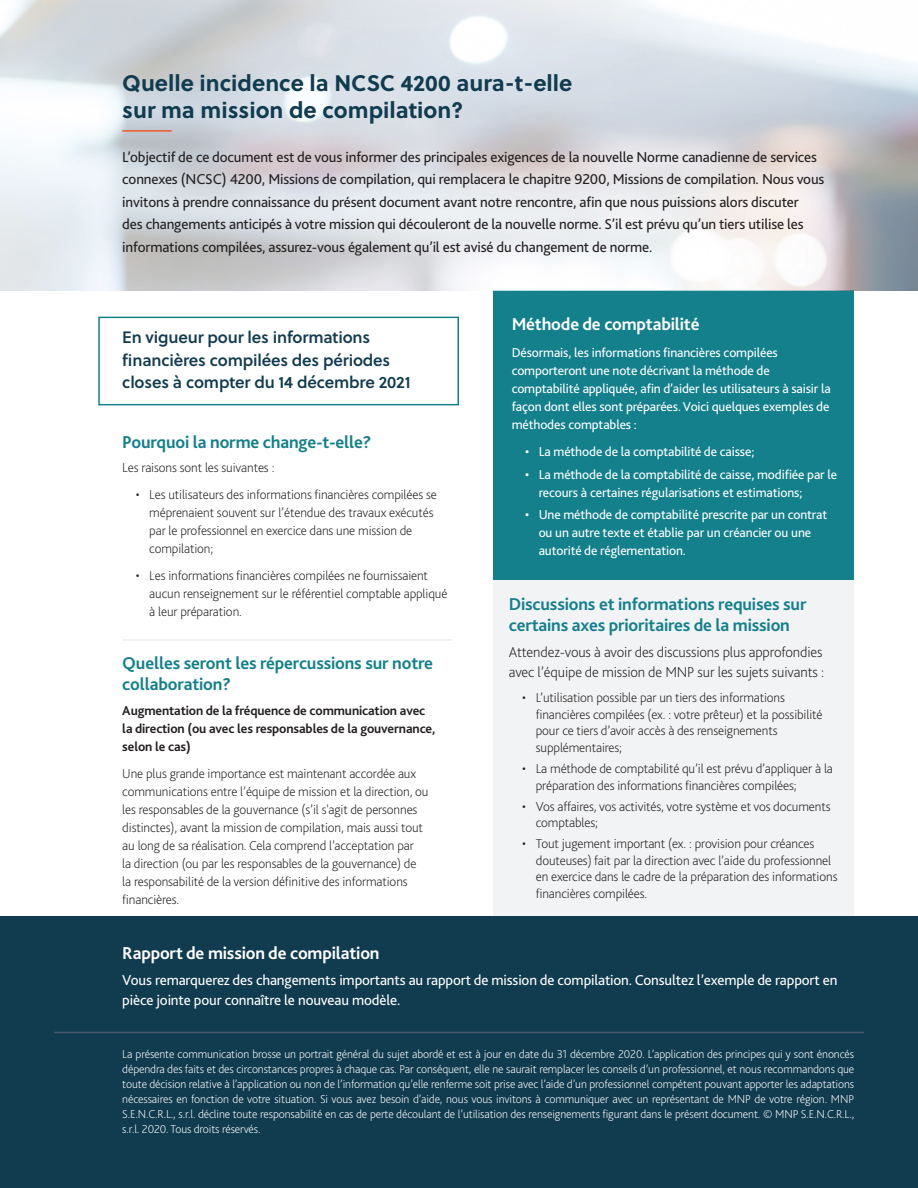
<style>
.page{position:relative;width:918px;height:1188px;background:#fff}
.page>*{position:absolute;margin:0;border:0;box-sizing:border-box;transform-origin:0 0}
.Cover_Page_Title{font:700 22.5px/27px "Soleil";color:#113b4f}
.Sub_1{font:700 18px/21px "Bliss 2";letter-spacing:-.01em;color:#13808c}
.Sub_1-2{font:700 18px "Bliss 2";letter-spacing:-.01em;color:#fff}
.Body_Copy{font:700 18px "Bliss 2";letter-spacing:-.01em;color:#fff}
.Body_Copy-2{font:16.5px/22.5px "Soleil Sb";letter-spacing:-.01em;color:#113b4f}
.Body_Copy-3{font:15px/22.5px "Bliss 2";letter-spacing:-.01em;color:#231f20}
.Body_Copy-4{font:15px/19.5px "Bliss 2";letter-spacing:-.01em;color:#fff}
.Body_Copy-5{font:200 15px/19.5px "Bliss 2";letter-spacing:-.01em;color:#231f20}
.Body_Copy-6{font:200 13.5px/18px "Bliss 2";letter-spacing:-.01em;color:#231f20}
.Body_Copy-7{font:13.5px/18px "Bliss 2";letter-spacing:-.01em;color:#fff}
.Body_Copy-8{font:700 13.5px/18px "Bliss 2";letter-spacing:-.01em;color:#231f20}
.Body_Copy-9{font:200 12px/15px "Bliss 2";letter-spacing:-.01em;color:#fff;text-align:justify}
</style>
<div class="page">
<div style="left:494px;top:290px;width:360px;height:290px;background:#13808c"></div>
<div style="left:494px;top:580px;width:360px;height:348px;background:#f2f3f4"></div>
<div style="left:0;top:917px;width:918px;height:271px;background:#113b4f"></div>
<hr style="left:122px;top:639px;width:331px;height:2px;background:#ececee">
<div style="left:98px;top:317px;width:361px;height:88px;border:2px solid #13808c"></div>
<hr style="left:54px;top:1032px;width:810px;height:1px;background:#465a6b">
<hr style="left:122px;top:130px;width:50px;height:2px;background:#f15927">
<p class="Cover_Page_Title" style="left:122px;top:68px;width:452px">Quelle incidence la NCSC 4200 aura-t-elle sur ma mission de compilation?</p>
<p class="Body_Copy-3" style="left:122px;top:145px;width:704px">L’objectif de ce document est de vous informer des principales exigences de la nouvelle Norme canadienne de services connexes (NCSC) 4200, Missions de compilation, qui remplacera le chapitre 9200, Missions de compilation. Nous vous invitons à prendre connaissance du présent document avant notre rencontre, afin que nous puissions alors discuter<br>des changements anticipés à votre mission qui découleront de la nouvelle norme. S’il est prévu qu’un tiers utilise les informations compilées, assurez-vous également qu’il est avisé du changement de norme.</p>
<p class="Body_Copy-2" style="left:122px;top:325px;width:290px">En vigueur pour les informations financières compilées des périodes closes à compter du 14 décembre 2021</p>
<p class="Sub_1" style="left:122px;top:431px;width:251px">Pourquoi la norme change-t-elle?</p>
<p class="Body_Copy-6" style="left:122px;top:458px;width:154px">Les raisons sont les suivantes :</p>
<p class="Body_Copy-6" style="left:149px;top:485px;width:289px;text-indent:-14px">• Les utilisateurs des informations financières compilées se méprenaient souvent sur l’étendue des travaux exécutés par le professionnel en exercice dans une mission de compilation;</p>
<p class="Body_Copy-6" style="left:149px;top:566px;width:300px;text-indent:-14px">• Les informations financières compilées ne fournissaient aucun renseignement sur le référentiel comptable appliqué à leur préparation.</p>
<p class="Sub_1" style="left:122px;top:652px;width:312px">Quelles seront les répercussions sur notre collaboration?</p>
<p class="Body_Copy-8" style="left:122px;top:701px;width:314px">Augmentation de la fréquence de communication avec la direction (ou avec les responsables de la gouvernance, selon le cas)</p>
<p class="Body_Copy-6" style="left:122px;top:764px;width:308px">Une plus grande importance est maintenant accordée aux communications entre l’équipe de mission et la direction, ou les responsables de la gouvernance (s’il s'agit de personnes distinctes), avant la mission de compilation, mais aussi tout au long de sa réalisation. Cela comprend l’acceptation par<br>la direction (ou par les responsables de la gouvernance) de la responsabilité de la version définitive des informations financières.</p>
<p class="Body_Copy" style="left:512px;top:313px;width:189px">Méthode de comptabilité</p>
<p class="Body_Copy-7" style="left:512px;top:343px;width:321px">Désormais, les informations financières compilées comporteront une note décrivant la méthode de comptabilité appliquée, afin d’aider les utilisateurs à saisir la façon dont elles sont préparées. Voici quelques exemples de méthodes comptables :</p>
<p class="Body_Copy-7" style="left:525px;top:442px;width:231px">• La méthode de la comptabilité de caisse;</p>
<p class="Body_Copy-7" style="left:539px;top:465px;width:300px;text-indent:-14px">• La méthode de la comptabilité de caisse, modifiée par le recours à certaines régularisations et estimations;</p>
<p class="Body_Copy-7" style="left:539px;top:505px;width:290px;text-indent:-14px">• Une méthode de comptabilité prescrite par un contrat ou un autre texte et établie par un créancier ou une autorité de réglementation.</p>
<p class="Sub_1" style="left:509px;top:593px;width:299px">Discussions et informations requises sur certains axes prioritaires de la mission</p>
<p class="Body_Copy-5" style="left:509px;top:642px;width:317px">Attendez-vous à avoir des discussions plus approfondies avec l’équipe de mission de MNP sur les sujets suivants :</p>
<p class="Body_Copy-6" style="left:536px;top:689px;width:288px;line-height:16.5px;text-indent:-14px">• L’utilisation possible par un tiers des informations financières compilées (ex. : votre prêteur) et la possibilité pour ce tiers d’avoir accès à des renseignements supplémentaires;</p>
<p class="Body_Copy-6" style="left:536px;top:760px;width:299px;line-height:16.5px;text-indent:-14px">• La méthode de comptabilité qu’il est prévu d’appliquer à la préparation des informations financières compilées;</p>
<p class="Body_Copy-6" style="left:536px;top:798px;width:296px;line-height:16.5px;text-indent:-14px">• Vos affaires, vos activités, votre système et vos documents comptables;</p>
<p class="Body_Copy-6" style="left:536px;top:835px;width:303px;line-height:16.5px;text-indent:-14px">• Tout jugement important (ex. : provision pour créances douteuses) fait par la direction avec l’aide du professionnel en exercice dans le cadre de la préparation des informations financières compilées.</p>
<p class="Sub_1-2" style="left:122px;top:942px;width:259px">Rapport de mission de compilation</p>
<p class="Body_Copy-4" style="left:122px;top:970px;width:717px">Vous remarquerez des changements importants au rapport de mission de compilation. Consultez l’exemple de rapport en pièce jointe pour connaître le nouveau modèle.</p>
<p class="Body_Copy-9" style="left:122px;top:1047px;width:734px">La présente communication brosse un portrait général du sujet abordé et est à jour en date du 31 décembre 2020. L’application des principes qui y sont énoncés dépendra des faits et des circonstances propres à chaque cas. Par conséquent, elle ne saurait remplacer les conseils d’un professionnel, et nous recommandons que toute décision relative à l’application ou non de l’information qu’elle renferme soit prise avec l’aide d’un professionnel compétent pouvant apporter les adaptations nécessaires en fonction de votre situation. Si vous avez besoin d’aide, nous vous invitons à communiquer avec un représentant de MNP de votre région. MNP S.E.N.C.R.L., s.r.l. décline toute responsabilité en cas de perte découlant de l’utilisation des renseignements figurant dans le présent document. © MNP S.E.N.C.R.L., s.r.l. 2020. Tous droits réservés.</p>
</div>
